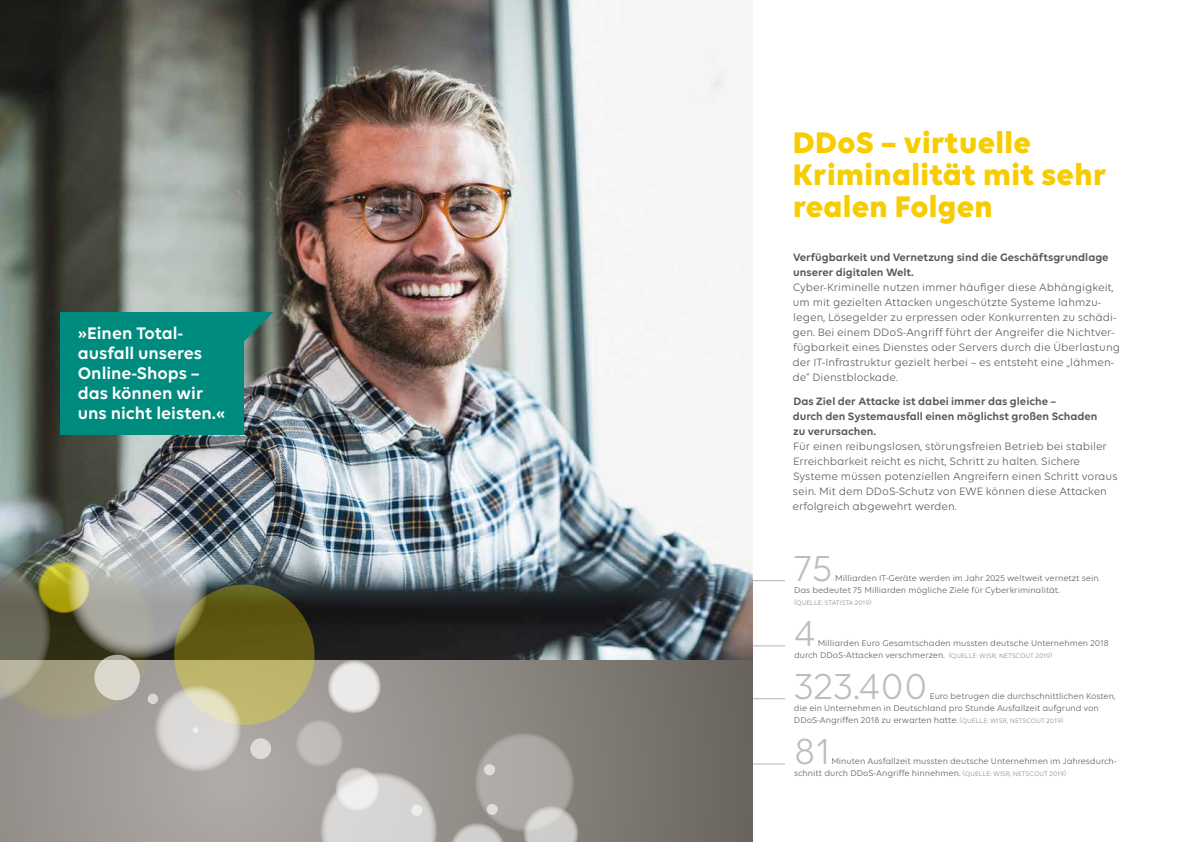
<style>
.page{position:relative;width:1191px;height:842px;background:#fff}
.page>*{position:absolute;margin:0;border:0;box-sizing:border-box;transform-origin:0 0}
.t1{font:39px "Volte";color:#c1bcbb}
.t2{font:700 32px/32px "Volte";letter-spacing:.01em;color:#f7cd00}
.t3{font:600 18px/20px "Volte";color:#fff}
.t4{font:11.5px/15px "Volte";color:#575756}
.t5{font:600 11.5px/15px "Volte";color:#575756}
.t6{font:9px/12px "Volte";color:#575756}
.t7{font:7px "Volte";color:#878787}
.s1{font-size:7px;color:#878787}
</style>
<div class="page">
<hr style="left:708px;top:580px;width:77px;height:1px;background:#b3b2b2">
<hr style="left:708px;top:645px;width:77px;height:1px;background:#b3b2b2">
<hr style="left:708px;top:698px;width:77px;height:1px;background:#b3b2b2">
<hr style="left:708px;top:763px;width:77px;height:1px;background:#b3b2b2">
<img style="left:0;top:0;width:753px;height:660px">
<div style="left:0;top:660px;width:753px;height:182px;background:#75716a"></div>
<img style="left:0;top:517px;width:581px;height:325px">
<div style="left:60px;top:312px;width:183px;height:123px;background:#008b7f"></div>
<svg style="left:243px;top:312px;width:31px;height:30px"></svg>
<h3 class="t3" style="left:78px;top:322px;width:149px">»Einen Total&shy;ausfall unseres<br>Online-Shops – das können wir uns nicht leisten.«</h3>
<h2 class="t2" style="left:793px;top:126px;width:315px">DDoS – virtuelle<br>Kriminalität mit sehr realen Folgen</h2>
<p class="t5" style="left:793px;top:249px;width:317px">Verfügbarkeit und Vernetzung sind die Geschäftsgrundlage unserer digitalen Welt.</p>
<p class="t4" style="left:792px;top:280px;width:329px">Cyber-Kriminelle nutzen immer häufiger diese Abhängigkeit, um mit gezielten Attacken ungeschützte Systeme lahmzu&shy;legen, Lösegelder zu erpressen oder Konkurrenten zu schädi&shy;gen. Bei einem DDoS-Angriff führt der Angreifer die Nichtver&shy;fügbarkeit eines Dienstes oder Servers durch die Überlastung der IT-Infrastruktur gezielt herbei – es entsteht eine „lähmen&shy;de“ Dienstblockade.</p>
<p class="t5" style="left:792px;top:393px;width:306px">Das Ziel der Attacke ist dabei immer das gleiche –<br>durch den Systemausfall einen möglichst großen Schaden zu verursachen.</p>
<p class="t4" style="left:792px;top:439px;width:327px">Für einen reibungslosen, störungsfreien Betrieb bei stabiler Erreichbarkeit reicht es nicht, Schritt zu halten. Sichere Systeme müssen potenziellen Angreifern einen Schritt voraus sein. Mit dem DDoS-Schutz von EWE können diese Attacken erfolgreich abgewehrt werden.</p>
<h1 class="t1" style="left:794px;top:546px;width:40px">75</h1>
<p class="t6" style="left:794px;top:571px;width:307px;text-indent:41px">Milliarden IT-Geräte werden im Jahr 2025 weltweit vernetzt sein.<br>Das bedeutet 75 Milliarden mögliche Ziele für Cyberkriminalität.</p>
<p class="t7" style="left:794px;top:598px;width:79px">(QUELLE: STATISTA 2019)</p>
<h1 class="t1" style="left:794px;top:611px;width:23px">4</h1>
<p class="t6" style="left:794px;top:636px;width:316px;text-indent:24px">Milliarden Euro Gesamtschaden mussten deutsche Unternehmen 2018 durch DDoS-Attacken verschmerzen. <span class="s1">(QUELLE: WISR, NETSCOUT 2019)</span></p>
<h1 class="t1" style="left:794px;top:664px;width:135px">323.400</h1>
<p class="t6" style="left:794px;top:690px;width:323px;text-indent:136px">Euro betrugen die durchschnittlichen Kosten, die ein Unternehmen in Deutschland pro Stunde Ausfallzeit aufgrund von<br>DDoS-Angriffen 2018 zu erwarten hatte. <span class="s1">(QUELLE: WISR, NETSCOUT 2019)</span></p>
<h1 class="t1" style="left:794px;top:729px;width:39px">81</h1>
<p class="t6" style="left:794px;top:755px;width:324px;text-indent:37px">Minuten Ausfallzeit mussten deutsche Unternehmen im Jahresdurch&shy;schnitt durch DDoS-Angriffe hinnehmen. <span class="s1">(QUELLE: WISR, NETSCOUT 2019)</span></p>
</div>
